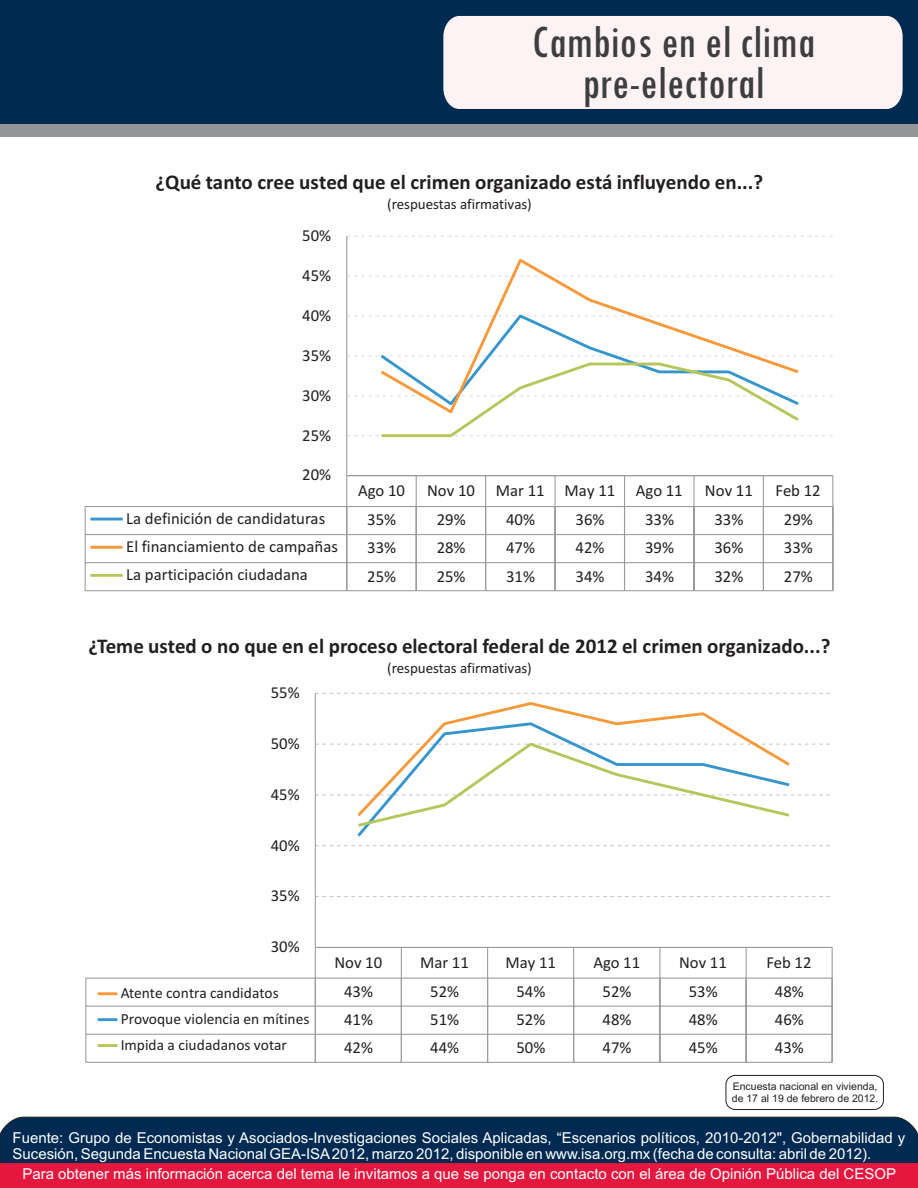
<style>
.page{position:relative;width:918px;height:1188px;background:#fff}
.page>*{position:absolute;margin:0;border:0;box-sizing:border-box;transform-origin:0 0}
.t1{font:condensed 48px/41px "Tw Cen";color:#3e3e3f;text-align:center}
.t2{font:700 21px "Calibri";color:#231f20}
.t3{font:18px "Calibri";color:#fff}
.t4{font:16.8px "Calibri";color:#231f20}
.t5{font:16.65px "Calibri";color:#231f20}
.t6{font:15.45px "Calibri";color:#231f20}
.t7{font:15px/16.8px "Arial";color:#fff}
.t8{font:15px "Calibri";color:#231f20}
.t9{font:10.5px/11.7px "Arial";color:#231f20}
.s1{font-style:italic}
</style>
<div class="page">
<div style="left:0;top:0;width:918px;height:125px;background:#002a51"></div>
<div style="left:0;top:125px;width:918px;height:12px;background:#939598"></div>
<svg style="left:347px;top:276px;width:486px;height:1px"></svg>
<svg style="left:347px;top:236px;width:486px;height:1px"></svg>
<hr style="left:346px;top:236px;width:1px;height:240px;background:#999b9e">
<hr style="left:347px;top:475px;width:486px;height:1px;background:#999b9e">
<hr style="left:346px;top:476px;width:1px;height:31px;background:#999b9e">
<hr style="left:416px;top:476px;width:1px;height:31px;background:#999b9e">
<hr style="left:485px;top:476px;width:1px;height:31px;background:#999b9e">
<hr style="left:555px;top:476px;width:1px;height:31px;background:#999b9e">
<hr style="left:624px;top:476px;width:1px;height:31px;background:#999b9e">
<hr style="left:693px;top:476px;width:2px;height:31px;background:#999b9e">
<hr style="left:763px;top:476px;width:1px;height:31px;background:#999b9e">
<hr style="left:832px;top:476px;width:1px;height:31px;background:#999b9e">
<hr style="left:85px;top:506px;width:748px;height:1px;background:#999b9e">
<svg style="left:84px;top:507px;width:750px;height:85px"></svg>
<hr style="left:90px;top:574px;width:33px;height:3px;background:#b6c65b">
<svg style="left:378px;top:258px;width:424px;height:54px"></svg>
<svg style="left:347px;top:312px;width:486px;height:127px"></svg>
<svg style="left:316px;top:896px;width:514px;height:1px"></svg>
<svg style="left:316px;top:845px;width:514px;height:1px"></svg>
<svg style="left:316px;top:693px;width:514px;height:1px"></svg>
<hr style="left:315px;top:693px;width:1px;height:254px;background:#999b9e">
<hr style="left:315px;top:947px;width:517px;height:1px;background:#999b9e">
<hr style="left:315px;top:947px;width:1px;height:31px;background:#999b9e">
<hr style="left:401px;top:947px;width:1px;height:31px;background:#999b9e">
<hr style="left:487px;top:947px;width:1px;height:31px;background:#999b9e">
<hr style="left:573px;top:947px;width:1px;height:31px;background:#999b9e">
<hr style="left:659px;top:947px;width:1px;height:31px;background:#999b9e">
<hr style="left:746px;top:947px;width:1px;height:31px;background:#999b9e">
<hr style="left:832px;top:947px;width:1px;height:31px;background:#999b9e">
<svg style="left:85px;top:978px;width:748px;height:85px"></svg>
<hr style="left:98px;top:1044px;width:19px;height:3px;background:#b6c65b">
<svg style="left:450px;top:702px;width:268px;height:19px"></svg>
<svg style="left:357px;top:721px;width:395px;height:116px"></svg>
<svg style="left:315px;top:741px;width:515px;height:88px"></svg>
<div style="left:443px;top:16px;width:460px;height:93px;background:#fdf3f4"></div>
<div style="left:0;top:1117px;width:918px;height:46px;background:#002a51"></div>
<div style="left:0;top:1163px;width:918px;height:25px;background:#e4183e"></div>
<div style="left:726px;top:1075px;width:158px;height:35px;border:1px solid #231f20;border-radius:9px"></div>
<h1 class="t1" style="left:532px;top:26px;width:285px">Cambios en el clima pre-electoral</h1>
<h2 class="t2" style="left:156px;top:173px;width:609px">¿Qué tanto cree usted que el crimen organizado está influyendo en...?</h2>
<p class="t8" style="left:387px;top:198px;width:146px">(respuestas afirmativas)</p>
<p class="t4" style="left:302px;top:228px;width:30px">50%</p>
<p class="t4" style="left:302px;top:268px;width:30px">45%</p>
<p class="t4" style="left:302px;top:308px;width:30px">40%</p>
<p class="t4" style="left:302px;top:348px;width:30px">35%</p>
<p class="t4" style="left:302px;top:388px;width:30px">30%</p>
<p class="t4" style="left:302px;top:428px;width:30px">25%</p>
<p class="t4" style="left:302px;top:468px;width:30px">20%</p>
<p class="t4" style="left:358px;top:483px;width:48px">Ago 10</p>
<p class="t4" style="left:427px;top:483px;width:257px">Nov 10 Mar 11 May 11 Ago 11</p>
<p class="t4" style="left:705px;top:483px;width:49px">Nov 11</p>
<p class="t4" style="left:776px;top:483px;width:47px">Feb 12</p>
<p class="t4" style="left:126px;top:511px;width:201px">La definición de candidaturas</p>
<p class="t4" style="left:367px;top:513px;width:31px">35%</p>
<p class="t4" style="left:437px;top:513px;width:31px">29%</p>
<p class="t4" style="left:506px;top:513px;width:31px">40%</p>
<p class="t4" style="left:576px;top:513px;width:31px">36%</p>
<p class="t4" style="left:645px;top:513px;width:31px">33%</p>
<p class="t4" style="left:714px;top:513px;width:31px">33%</p>
<p class="t4" style="left:784px;top:513px;width:31px">29%</p>
<p class="t4" style="left:126px;top:539px;width:213px">El financiamiento de campañas</p>
<p class="t4" style="left:367px;top:541px;width:30px">33%</p>
<p class="t4" style="left:437px;top:541px;width:30px">28%</p>
<p class="t4" style="left:506px;top:541px;width:30px">47%</p>
<p class="t4" style="left:576px;top:541px;width:30px">42%</p>
<p class="t4" style="left:645px;top:541px;width:30px">39%</p>
<p class="t4" style="left:714px;top:541px;width:30px">36%</p>
<p class="t4" style="left:784px;top:541px;width:30px">33%</p>
<p class="t4" style="left:126px;top:568px;width:183px">La participación ciudadana</p>
<p class="t4" style="left:367px;top:569px;width:30px">25%</p>
<p class="t4" style="left:437px;top:569px;width:30px">25%</p>
<p class="t4" style="left:506px;top:569px;width:30px">31%</p>
<p class="t4" style="left:576px;top:569px;width:30px">34%</p>
<p class="t4" style="left:645px;top:569px;width:30px">34%</p>
<p class="t4" style="left:714px;top:569px;width:30px">32%</p>
<p class="t4" style="left:784px;top:569px;width:30px">27%</p>
<h2 class="t2" style="left:88px;top:638px;width:744px">¿Teme usted o no que en el proceso electoral federal de 2012 el crimen organizado...?</h2>
<p class="t8" style="left:387px;top:662px;width:146px">(respuestas afirmativas)</p>
<p class="t5" style="left:271px;top:686px;width:30px">55%</p>
<p class="t5" style="left:271px;top:736px;width:30px">50%</p>
<p class="t5" style="left:271px;top:787px;width:30px">45%</p>
<p class="t5" style="left:271px;top:838px;width:30px">40%</p>
<p class="t5" style="left:271px;top:889px;width:30px">35%</p>
<p class="t5" style="left:271px;top:940px;width:30px">30%</p>
<p class="t5" style="left:334px;top:955px;width:49px">Nov 10</p>
<p class="t5" style="left:420px;top:955px;width:50px">Mar 11</p>
<p class="t5" style="left:505px;top:955px;width:52px">May 11</p>
<p class="t5" style="left:593px;top:955px;width:48px">Ago 11</p>
<p class="t5" style="left:679px;top:955px;width:49px">Nov 11</p>
<p class="t5" style="left:767px;top:955px;width:47px">Feb 12</p>
<p class="t6" style="left:121px;top:987px;width:160px">Atente contra candidatos</p>
<p class="t5" style="left:344px;top:985px;width:30px">43%</p>
<p class="t5" style="left:430px;top:985px;width:30px">52%</p>
<p class="t5" style="left:516px;top:985px;width:30px">54%</p>
<p class="t5" style="left:603px;top:985px;width:30px">52%</p>
<p class="t5" style="left:689px;top:985px;width:30px">53%</p>
<p class="t5" style="left:775px;top:985px;width:30px">48%</p>
<p class="t6" style="left:121px;top:1013px;width:190px">Provoque violencia en mítines</p>
<p class="t5" style="left:344px;top:1013px;width:30px">41%</p>
<p class="t5" style="left:430px;top:1013px;width:30px">51%</p>
<p class="t5" style="left:516px;top:1013px;width:30px">52%</p>
<p class="t5" style="left:603px;top:1013px;width:30px">48%</p>
<p class="t5" style="left:689px;top:1013px;width:30px">48%</p>
<p class="t5" style="left:775px;top:1013px;width:30px">46%</p>
<p class="t6" style="left:121px;top:1039px;width:168px">Impida a ciudadanos votar</p>
<p class="t5" style="left:344px;top:1041px;width:30px">42%</p>
<p class="t5" style="left:430px;top:1041px;width:30px">44%</p>
<p class="t5" style="left:516px;top:1041px;width:30px">50%</p>
<p class="t5" style="left:603px;top:1041px;width:30px">47%</p>
<p class="t5" style="left:689px;top:1041px;width:30px">45%</p>
<p class="t5" style="left:775px;top:1041px;width:30px">43%</p>
<p class="t9" style="left:732px;top:1082px;width:148px">Encuesta nacional en vivienda, de 17 al 19 de febrero de 2012.</p>
<p class="t7" style="left:13px;top:1130px;width:894px">Fuente: Grupo de Economistas y Asociados-Investigaciones Sociales Aplicadas, “Escenarios políticos, 2010-2012", Gobernabilidad y<br>Sucesión, Segunda Encuesta Nacional GEA-ISA2012, marzo 2012, disponible en www.isa.org.mx (fecha de consulta: abril de 2012).</p>
<p class="t3" style="left:13px;top:1139px;width:539px">Fuente: <span class="s1">Reforma</span>, "Rechazan estado 32", 19 de junio de 2010, p.2 (ciudad).</p>
<p class="t7" style="left:22px;top:1167px;width:875px">Para obtener más información acerca del tema le invitamos a que se ponga en contacto con el área de Opinión Pública del CESOP</p>
</div>
